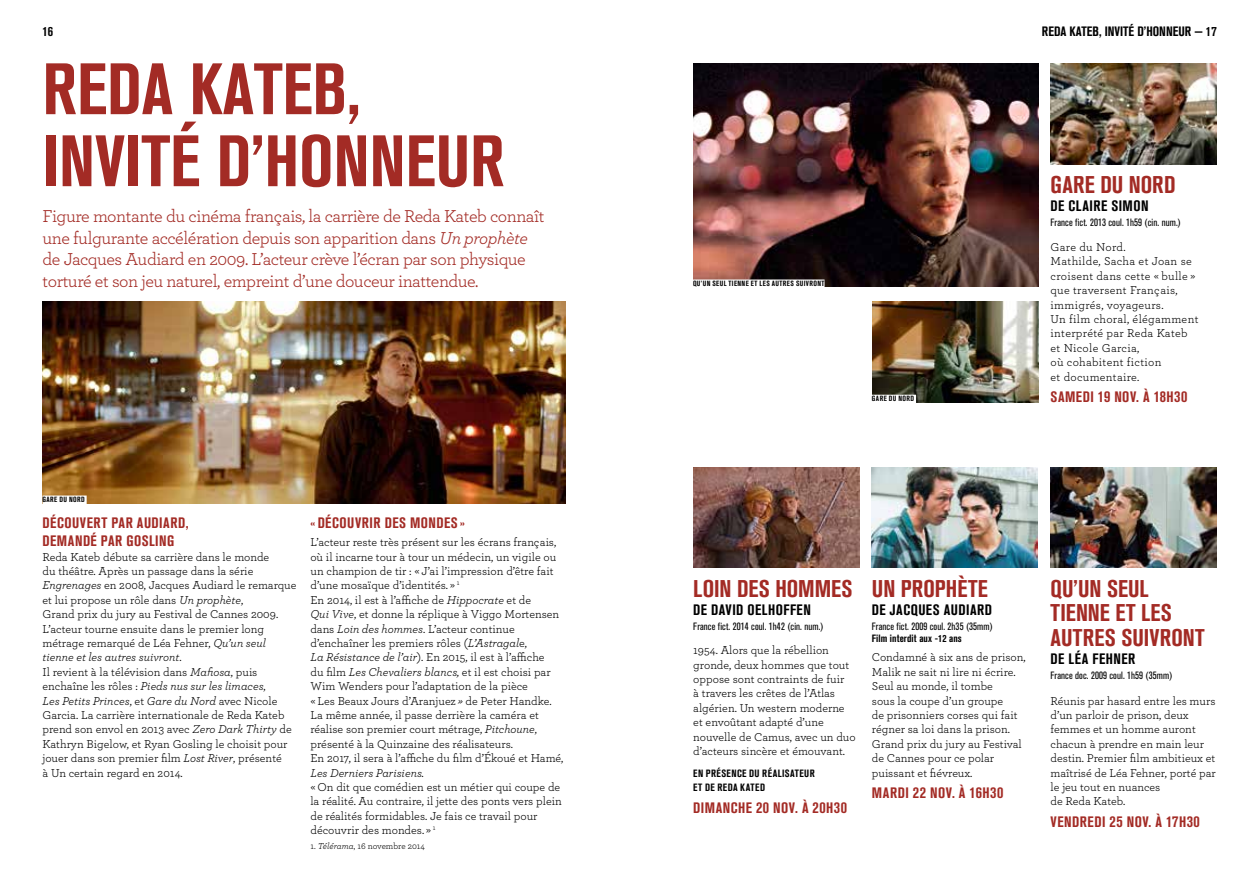
<style>
.page{position:relative;width:1259px;height:893px;background:#fff}
.page>*{position:absolute;margin:0;border:0;box-sizing:border-box;transform-origin:0 0}
.t1{font:700 condensed 72px/72px "Akzidenz Grotesk BQ";color:#a32b25}
.t2{font:700 condensed 24px/24.8px "Akzidenz Grotesk BQ";color:#a32b25}
.t3{font:18px/21.6px "Archer";letter-spacing:-.025em;color:#a32b25}
.t4{font:700 condensed 15px/18px "Akzidenz Grotesk MG";letter-spacing:.035em;color:#a32b25}
.t5{font:700 condensed 15px "Akzidenz Grotesk MG";letter-spacing:.03em;color:#000}
.t6{font:700 condensed 13.5px "Akzidenz Grotesk BQ";color:#000}
.t7{font:12px/14.4px "Archer";color:#000}
.t8{font:12px/14.4px "Archer";letter-spacing:.025em;color:#000}
.t9{font:italic 12px "Archer";color:#000}
.t10{font:condensed 10.5px "Akzidenz Grotesk BQ";letter-spacing:.01em;color:#000}
.t11{font:700 condensed 10.5px/14.4px "Akzidenz Grotesk MG";letter-spacing:.04em;color:#000}
.t12{font:700 condensed 10.5px "Akzidenz Grotesk BQ";letter-spacing:.01em;color:#000}
.t13{font:9px "Archer";color:#000}
.t14{font:700 condensed 7.5px "Akzidenz Grotesk BQ";letter-spacing:.055em;color:#000}
.s1{font-style:italic}
</style>
<div class="page">
<img style="left:1050px;top:64px;width:166px;height:101px">
<img style="left:693px;top:467px;width:166px;height:101px">
<img style="left:872px;top:467px;width:165px;height:101px">
<img style="left:1050px;top:467px;width:166px;height:101px">
<img style="left:43px;top:301px;width:523px;height:202px">
<img style="left:873px;top:301px;width:165px;height:101px">
<img style="left:693px;top:64px;width:345px;height:223px">
<div style="left:872px;top:395px;width:44px;height:13px;background:#fff"></div>
<div style="left:693px;top:279px;width:131px;height:14px;background:#fff"></div>
<div style="left:43px;top:495px;width:44px;height:14px;background:#fff"></div>
<p class="t6" style="left:43px;top:24px;width:12px">16</p>
<p class="t6" style="left:1042px;top:24px;width:176px">REDA KATEB, INVITÉ D’HONNEUR — 17</p>
<h1 class="t1" style="left:43px;top:53px;width:463px">REDA KATEB,<br>INVITÉ D’HONNEUR</h1>
<p class="t3" style="left:43px;top:205px;width:503px">Figure montante du cinéma français, la carrière de Reda Kateb connaît une fulgurante accélération depuis son apparition dans <span class="s1">Un prophète </span>de Jacques Audiard en 2009. L’acteur crève l’écran par son physique torturé et son jeu naturel, empreint d’une douceur inattendue.</p>
<p class="t14" style="left:43px;top:495px;width:44px">GARE DU NORD</p>
<p class="t4" style="left:43px;top:514px;width:148px">DÉCOUVERT PAR AUDIARD,<br>DEMANDÉ PAR GOSLING</p>
<p class="t7" style="left:43px;top:549px;width:255px">Reda Kateb débute sa carrière dans le monde<br>du théâtre. Après un passage dans la série <span class="s1">Engrenages</span> en 2008, Jacques Audiard le remarque et lui propose un rôle dans <span class="s1">Un prophète</span>,<br>Grand prix du jury au Festival de Cannes 2009.<br>L’acteur tourne ensuite dans le premier long métrage remarqué de Léa Fehner, <span class="s1">Qu’un seul tienne et les autres suivront</span>.<br>Il revient à la télévision dans <span class="s1">Mafiosa</span>, puis enchaîne les rôles : <span class="s1">Pieds nus sur les limaces</span>,<br><span class="s1">Les Petits Princes</span>, et <span class="s1">Gare du Nord</span> avec Nicole Garcia. La carrière internationale de Reda Kateb prend son envol en 2013 avec <span class="s1">Zero Dark Thirty</span> de Kathryn Bigelow, et Ryan Gosling le choisit pour jouer dans son premier film <span class="s1">Lost River</span>, présenté<br>à Un certain regard en 2014.</p>
<p class="t4" style="left:310px;top:514px;width:156px">« DÉCOUVRIR DES MONDES »</p>
<p class="t7" style="left:310px;top:534px;width:254px">L’acteur reste très présent sur les écrans français, où il incarne tour à tour un médecin, un vigile ou un champion de tir : « J’ai l’impression d’être fait d’une mosaïque d’identités. » <sup>1<br></sup>En 2014, il est à l’affiche de <span class="s1">Hippocrate</span> et de<br><span class="s1">Qui Vive</span>, et donne la réplique à Viggo Mortensen dans <span class="s1">Loin des hommes</span>. L’acteur continue d’enchaîner les premiers rôles (<span class="s1">L’Astragal</span>e,<br><span class="s1">La Résistance de l’air</span>). En 2015, il est à l’affiche<br>du film <span class="s1">Les Chevaliers blancs,</span> et il est choisi par Wim Wenders pour l’adaptation de la pièce<br>« Les Beaux Jours d’Aranjuez <span class="s1">»</span> de Peter Handke.<br>La même année, il passe derrière la caméra et réalise son premier court métrage, <span class="s1">Pitchoune</span>, présenté à la Quinzaine des réalisateurs.<br>En 2017, il sera à l’affiche du film d’Ékoué et Hamé,</p>
<p class="t9" style="left:310px;top:764px;width:115px">Les Derniers Parisiens.</p>
<p class="t7" style="left:310px;top:779px;width:253px">« On dit que comédien est un métier qui coupe de la réalité. Au contraire, il jette des ponts vers plein de réalités formidables. Je fais ce travail pour découvrir des mondes. » <sup>1</sup></p>
<p class="t13" style="left:310px;top:839px;width:116px">1. <span class="s1">Télérama</span>, 16 novembre 2014</p>
<p class="t14" style="left:693px;top:279px;width:133px">QU’UN SEUL TIENNE ET LES AUTRES SUIVRONT</p>
<p class="t14" style="left:872px;top:395px;width:44px">GARE DU NORD</p>
<h2 class="t2" style="left:1050px;top:173px;width:126px">GARE DU NORD</h2>
<p class="t5" style="left:1050px;top:198px;width:99px">DE CLAIRE SIMON</p>
<p class="t10" style="left:1050px;top:217px;width:132px">France fict. 2013 coul. 1h59 (cin. num.)</p>
<p class="t8" style="left:1050px;top:239px;width:149px">Gare du Nord.<br>Mathilde, Sacha et Joan se croisent dans cette « bulle » que traversent Français, immigrés, voyageurs.<br>Un film choral, élégamment interprété par Reda Kateb et Nicole Garcia,<br>où cohabitent fiction<br>et documentaire.</p>
<p class="t4" style="left:1050px;top:388px;width:138px">SAMEDI 19 NOV. À 18H30</p>
<h2 class="t2" style="left:693px;top:576px;width:161px">LOIN DES HOMMES</h2>
<p class="t5" style="left:693px;top:601px;width:119px">DE DAVID OELHOFFEN</p>
<p class="t10" style="left:693px;top:620px;width:132px">France fict. 2014 coul. 1h42 (cin. num.)</p>
<p class="t7" style="left:693px;top:642px;width:164px">1954. Alors que la rébellion gronde, deux hommes que tout oppose sont contraints de fuir<br>à travers les crêtes de l’Atlas algérien. Un western moderne et envoûtant adapté d’une nouvelle de Camus, avec un duo d’acteurs sincère et émouvant.</p>
<p class="t11" style="left:693px;top:766px;width:123px">EN PRÉSENCE DU RÉALISATEUR<br>ET DE REDA KATED</p>
<p class="t4" style="left:693px;top:798px;width:155px">DIMANCHE 20 NOV. À 20H30</p>
<h2 class="t2" style="left:872px;top:576px;width:117px">UN PROPHÈTE</h2>
<p class="t5" style="left:872px;top:601px;width:122px">DE JACQUES AUDIARD</p>
<p class="t10" style="left:872px;top:620px;width:122px">France fict. 2009 coul. 2h35 (35mm)</p>
<p class="t12" style="left:872px;top:632px;width:91px">Film interdit aux -12 ans</p>
<p class="t7" style="left:872px;top:650px;width:155px">Condamné à six ans de prison,<br>Malik ne sait ni lire ni écrire.<br>Seul au monde, il tombe<br>sous la coupe d’un groupe<br>de prisonniers corses qui fait régner sa loi dans la prison.<br>Grand prix du jury au Festival de Cannes pour ce polar puissant et fiévreux.</p>
<p class="t4" style="left:872px;top:784px;width:133px">MARDI 22 NOV. À 16H30</p>
<h2 class="t2" style="left:1050px;top:576px;width:156px">QU’UN SEUL<br>TIENNE ET LES<br>AUTRES SUIVRONT</h2>
<p class="t5" style="left:1050px;top:650px;width:86px">DE LÉA FEHNER</p>
<p class="t10" style="left:1050px;top:670px;width:123px">France doc. 2009 coul. 1h59 (35mm)</p>
<p class="t7" style="left:1050px;top:693px;width:167px">Réunis par hasard entre les murs d’un parloir de prison, deux femmes et un homme auront chacun à prendre en main leur destin. Premier film ambitieux et maîtrisé de Léa Fehner, porté par le jeu tout en nuances<br>de Reda Kateb.</p>
<p class="t4" style="left:1050px;top:813px;width:151px">VENDREDI 25 NOV. À 17H30</p>
</div>
